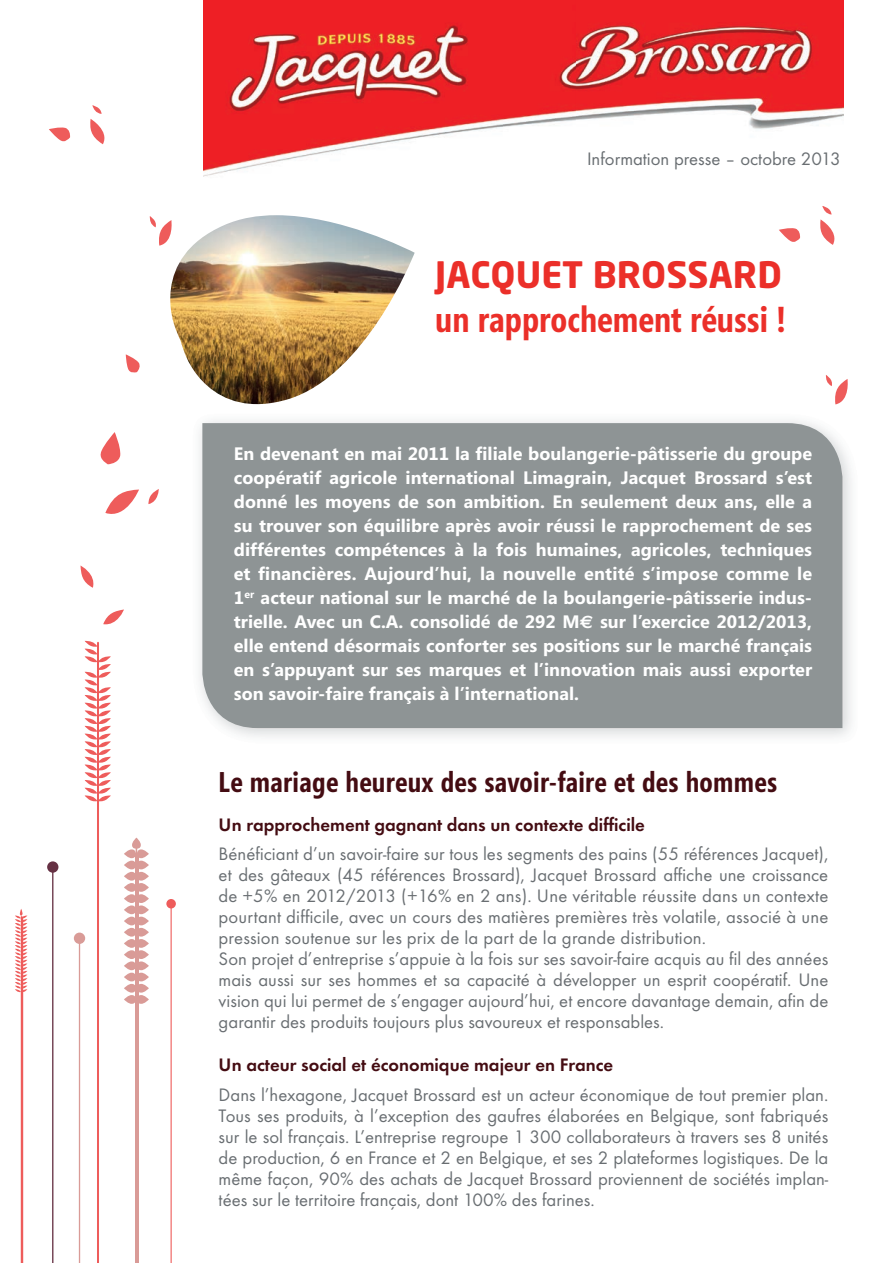
<style>
.page{position:relative;width:893px;height:1263px;background:#fff}
.page>*{position:absolute;margin:0;border:0;box-sizing:border-box;transform-origin:0 0}
.t1{font:700 36px "Segoe Condensed";color:#eb2f29}
.t2{font:700 36px "Neo Sans";color:#eb2f29}
.t3{font:700 28.5px "Segoe Condensed";letter-spacing:.01em;color:#440c12}
.t4{font:18.75px/21px "Futura T";color:#696e72}
.t5{font:600 18.75px "Futura T";color:#440c12}
.t6{font:700 18px/24px "Segoe";color:#fff;text-align:justify}
.s1{font-family:"Euro Sans"}
</style>
<div class="page">
<img style="left:199px;top:420px;width:652px;height:317px">
<div style="left:202px;top:423px;width:640px;height:305px;background:#8e9495"></div>
<svg style="left:100px;top:432px;width:21px;height:32px"></svg>
<svg style="left:105px;top:489px;width:34px;height:25px"></svg>
<svg style="left:103px;top:609px;width:21px;height:16px"></svg>
<svg style="left:81px;top:566px;width:13px;height:22px"></svg>
<svg style="left:148px;top:489px;width:11px;height:15px"></svg>
<svg style="left:126px;top:354px;width:14px;height:19px"></svg>
<div style="left:74px;top:932px;width:11px;height:12px;background:#d99b97;border-radius:50%"></div>
<svg style="left:79px;top:641px;width:32px;height:622px"></svg>
<div style="left:47px;top:861px;width:11px;height:12px;background:#663144;border-radius:50%"></div>
<svg style="left:52px;top:873px;width:1px;height:390px"></svg>
<div style="left:166px;top:899px;width:10px;height:9px;background:#ee5c5b;border-radius:50%"></div>
<svg style="left:171px;top:908px;width:1px;height:355px"></svg>
<svg style="left:124px;top:838px;width:25px;height:398px"></svg>
<hr style="left:135px;top:853px;width:3px;height:410px;background:#d99b97">
<svg style="left:15px;top:909px;width:12px;height:354px"></svg>
<svg style="left:49px;top:127px;width:21px;height:15px"></svg>
<svg style="left:90px;top:105px;width:15px;height:39px"></svg>
<img style="left:203px;top:0;width:640px;height:177px">
<svg style="left:826px;top:375px;width:22px;height:29px"></svg>
<svg style="left:779px;top:228px;width:21px;height:14px"></svg>
<svg style="left:820px;top:206px;width:15px;height:39px"></svg>
<img style="left:149px;top:215px;width:266px;height:207px">
<p class="t4" style="left:587px;top:148px;width:255px">Information presse – octobre 2013</p>
<h1 class="t2" style="left:435px;top:260px;width:348px">JACQUET BROSSARD</h1>
<h1 class="t1" style="left:435px;top:299px;width:353px">un rapprochement réussi !</h1>
<p class="t6" style="left:234px;top:441px;width:580px">En devenant en mai 2011 la filiale boulangerie-pâtisserie du groupe coopératif agricole international Limagrain, Jacquet Brossard s’est donné les moyens de son ambition. En seulement deux ans, elle a su trouver son équilibre après avoir réussi le rapprochement de ses différentes compétences à la fois humaines, agricoles, techniques et financières. Aujourd’hui, la nouvelle entité s’impose comme le 1<sup>er</sup> acteur national sur le marché de la boulangerie-pâtisserie indus&shy;trielle. Avec un C.A. consolidé de 292 M<span class="s1">€</span> sur l’exercice 2012/2013, elle entend désormais conforter ses positions sur le marché français en s’appuyant sur ses marques et l’innovation mais aussi exporter son savoir-faire français à l’international.</p>
<h2 class="t3" style="left:219px;top:766px;width:560px">Le mariage heureux des savoir-faire et des hommes</h2>
<p class="t5" style="left:219px;top:813px;width:428px">Un rapprochement gagnant dans un contexte difficile</p>
<p class="t4" style="left:219px;top:843px;width:611px">Bénéficiant d’un savoir-faire sur tous les segments des pains (55 références Jacquet), et des gâteaux (45 références Brossard), Jacquet Brossard affiche une croissance de +5% en 2012/2013 (+16% en 2 ans). Une véritable réussite dans un contexte pourtant difficile, avec un cours des matières premières très volatile, associé à une pression soutenue sur les prix de la part de la grande distribution.<br>Son projet d’entreprise s’appuie à la fois sur ses savoir-faire acquis au fil des années mais aussi sur ses hommes et sa capacité à développer un esprit coopératif. Une vision qui lui permet de s’engager aujourd’hui, et encore davantage demain, afin de garantir des produits toujours plus savoureux et responsables.</p>
<p class="t5" style="left:219px;top:1054px;width:396px">Un acteur social et économique majeur en France</p>
<p class="t4" style="left:219px;top:1084px;width:611px;text-align:justify">Dans l’hexagone, Jacquet Brossard est un acteur économique de tout premier plan.<br>Tous ses produits, à l’exception des gaufres élaborées en Belgique, sont fabriqués sur le sol français. L’entreprise regroupe 1 300 collaborateurs à travers ses 8 unités de production, 6 en France et 2 en Belgique, et ses 2 plateformes logistiques. De la même façon, 90% des achats de Jacquet Brossard proviennent de sociétés implan&shy;tées sur le territoire français, dont 100% des farines.</p>
</div>
